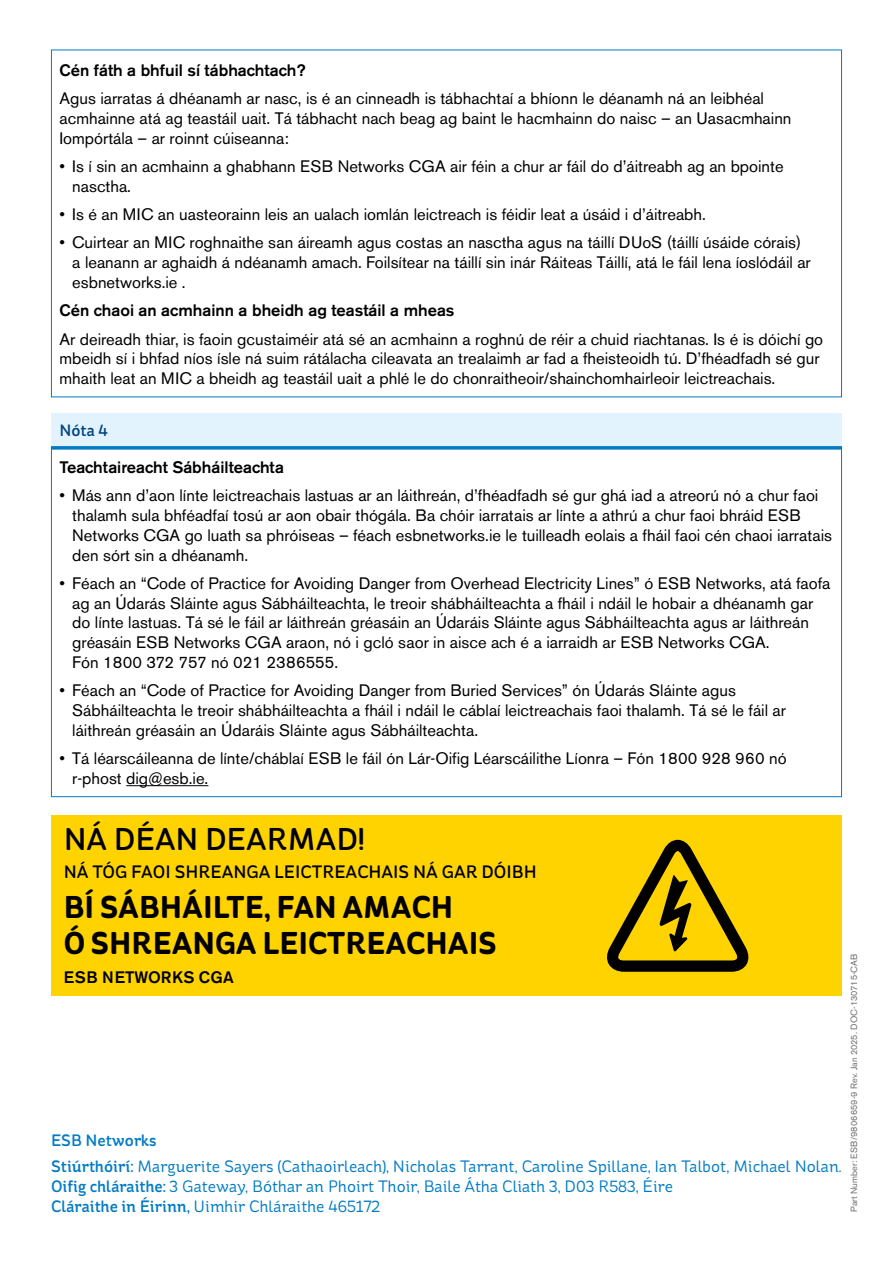
<style>
.page{position:relative;width:893px;height:1263px;background:#fff}
.page>*{position:absolute;margin:0;border:0;box-sizing:border-box;transform-origin:0 0}
.Warning_Box{font:700 31.5px/36px "St Ryde";color:#000}
.Warning_Box-2{font:500 31.5px "St Ryde";color:#000}
.Warning_Box-3{font:500 18px "St Ryde";color:#000}
.Question_text_LAST{font:16.5px/19.8px "Akzidenz Grotesk BE";color:#000}
.Directors_text{font:16.5px/19.8px "St Ryde";color:#007bc4}
.Question_text{font:16.5px/19.8px "Akzidenz Grotesk BE";color:#000}
.SubHead{font:500 16.5px "Akzidenz Grotesk BE";color:#000}
.Body_Text_Full_out{font:500 16.5px "Akzidenz Grotesk BE";letter-spacing:.02em;color:#000}
.Directors_text-2{font:500 16.5px "St Ryde";color:#007bc4}
.Question_Head{font:500 16.5px "St Ryde";color:#00457f}
.t1{font:9px "Akzidenz Grotesk BE";color:#706f6f}
.s1{font-weight:500}
</style>
<div class="page">
<div style="left:51px;top:414px;width:791px;height:34px;background:#e3f3fe"></div>
<hr style="left:51px;top:447px;width:791px;height:3px;background:#007bc4">
<hr style="left:51px;top:446px;width:791px;height:1px;background:#007bc4">
<hr style="left:126px;top:785px;width:82px;height:1px;background:#000">
<div style="left:51px;top:815px;width:791px;height:181px;background:#ffd300"></div>
<svg style="left:607px;top:840px;width:141px;height:132px"></svg>
<h3 class="SubHead" style="left:60px;top:60px;width:248px">Cén fáth a bhfuil sí tábhachtach?</h3>
<p class="Question_text" style="left:60px;top:88px;width:733px">Agus iarratas á dhéanamh ar nasc, is é an cinneadh is tábhachtaí a bhíonn le déanamh ná an leibhéal acmhainne atá ag teastáil uait. Tá tábhacht nach beag ag baint le hacmhainn do naisc – an Uasacmhainn<br>Iompórtála – ar roinnt cúiseanna:</p>
<p class="Question_text_LAST" style="left:72px;top:156px;width:713px;text-indent:-13px">• Is í sin an acmhainn a ghabhann ESB Networks CGA air féin a chur ar fáil do d’áitreabh ag an bpointe nasctha.</p>
<p class="Question_text_LAST" style="left:60px;top:205px;width:648px">• Is é an MIC an uasteorainn leis an ualach iomlán leictreach is féidir leat a úsáid i d’áitreabh.</p>
<p class="Question_text_LAST" style="left:72px;top:233px;width:740px;text-indent:-13px">• Cuirtear an MIC roghnaithe san áireamh agus costas an nasctha agus na táillí DUoS (táillí úsáide córais) a leanann ar aghaidh á ndéanamh amach. Foilsítear na táillí sin inár Ráiteas Táillí, atá le fáil lena íoslódáil ar esbnetworks.ie .</p>
<h3 class="SubHead" style="left:60px;top:300px;width:396px">Cén chaoi an acmhainn a bheidh ag teastáil a mheas</h3>
<p class="Question_text_LAST" style="left:60px;top:329px;width:765px">Ar deireadh thiar, is faoin gcustaiméir atá sé an acmhainn a roghnú de réir a chuid riachtanas. Is é is dóichí go mbeidh sí i bhfad níos ísle ná suim rátálacha cileavata an trealaimh ar fad a fheisteoidh tú. D’fhéadfadh sé gur mhaith leat an MIC a bheidh ag teastáil uait a phlé le do chonraitheoir/shainchomhairleoir leictreachais.</p>
<h2 class="Question_Head" style="left:60px;top:420px;width:50px">Nóta 4</h2>
<h3 class="SubHead" style="left:60px;top:457px;width:226px">Teachtaireacht Sábháilteachta</h3>
<p class="Question_text_LAST" style="left:72px;top:485px;width:761px;text-indent:-13px">• Más ann d’aon línte leictreachais lastuas ar an láithreán, d’fhéadfadh sé gur ghá iad a atreorú nó a chur faoi thalamh sula bhféadfaí tosú ar aon obair thógála. Ba chóir iarratais ar línte a athrú a chur faoi bhráid ESB Networks CGA go luath sa phróiseas – féach esbnetworks.ie le tuilleadh eolais a fháil faoi cén chaoi iarratais den sórt sin a dhéanamh.</p>
<p class="Question_text_LAST" style="left:72px;top:573px;width:760px;text-indent:-13px">• Féach an “Code of Practice for Avoiding Danger from Overhead Electricity Lines” ó ESB Networks, atá faofa ag an Údarás Sláinte agus Sábháilteachta, le treoir shábháilteachta a fháil i ndáil le hobair a dhéanamh gar do línte lastuas. Tá sé le fáil ar láithreán gréasáin an Údaráis Sláinte agus Sábháilteachta agus ar láithreán gréasáin ESB Networks CGA araon, nó i gcló saor in aisce ach é a iarraidh ar ESB Networks CGA.<br>Fón 1800 372 757 nó 021 2386555.</p>
<p class="Question_text_LAST" style="left:72px;top:681px;width:715px;text-indent:-13px">• Féach an “Code of Practice for Avoiding Danger from Buried Services” ón Údarás Sláinte agus<br>Sábháilteachta le treoir shábháilteachta a fháil i ndáil le cáblaí leictreachais faoi thalamh. Tá sé le fáil ar láithreán gréasáin an Údaráis Sláinte agus Sábháilteachta.</p>
<p class="Question_text_LAST" style="left:72px;top:749px;width:716px;text-indent:-13px">• Tá léarscáileanna de línte/cháblaí ESB le fáil ón Lár-Oifig Léarscáilithe Líonra – Fón 1800 928 960 nó r-phost dig@esb.ie.</p>
<p class="Warning_Box-2" style="left:64px;top:821px;width:303px">NÁ DÉAN DEARMAD!</p>
<p class="Warning_Box-3" style="left:64px;top:861px;width:474px">NÁ TÓG FAOI SHREANGA LEICTREACHAIS NÁ GAR DÓIBH</p>
<p class="Warning_Box" style="left:64px;top:891px;width:434px">BÍ SÁBHÁILTE, FAN AMACH<br>Ó SHREANGA LEICTREACHAIS</p>
<p class="Body_Text_Full_out" style="left:64px;top:967px;width:171px">ESB NETWORKS CGA</p>
<p class="Directors_text-2" style="left:51px;top:1131px;width:107px">ESB Networks</p>
<p class="Directors_text" style="left:51px;top:1157px;width:792px"><span class="s1">Stiúrthóirí:</span> Marguerite Sayers (Cathaoirleach), Nicholas Tarrant, Caroline Spillane, Ian Talbot, Michael Nolan.<br><span class="s1">Oifig chláraithe:</span> 3 Gateway, Bóthar an Phoirt Thoir, Baile Átha Cliath 3, D03 R583, Éire<br><span class="s1">Cláraithe in Éirinn,</span> Uimhir Chláraithe 465172</p>
<p class="t1" style="left:849px;top:1212px;width:260px;rotate:-90deg">Part Number: ESB/9806659-9 Rev. Jan 2025. DOC-130715-CAB</p>
</div>
